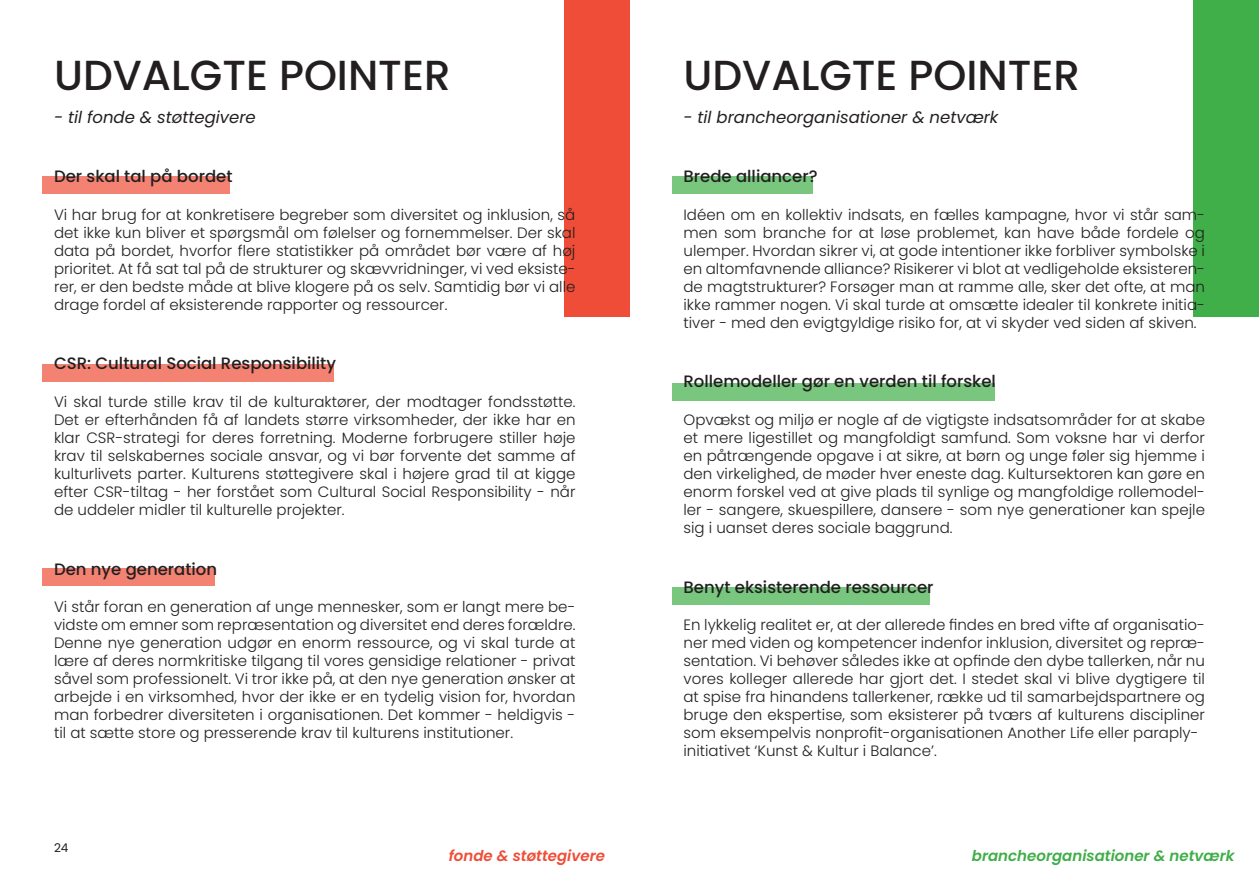
<style>
.page{position:relative;width:1259px;height:893px;background:#fff}
.page>*{position:absolute;margin:0;border:0;box-sizing:border-box;transform-origin:0 0}
.t1{font:500 42px "Poppins";color:#231f20}
.t2{font:500 16.5px "Poppins";color:#231f20}
.t3{font:italic 16.5px "Poppins";color:#231f20}
.t4{font:300 15px/18px "Poppins";color:#231f20;text-align:justify}
.t5{font:italic 600 15px "Poppins";color:#40ae49}
.t6{font:italic 600 15px "Poppins";color:#ef4d37}
.t7{font:12px "Poppins";color:#231f20}
</style>
<div class="page">
<div style="left:43px;top:568px;width:172px;height:17px;background:#f38273"></div>
<div style="left:43px;top:364px;width:291px;height:17px;background:#f38273"></div>
<div style="left:43px;top:176px;width:187px;height:17px;background:#f38273"></div>
<div style="left:563px;top:0;width:66px;height:317px;background:#ef4d37"></div>
<div style="left:672px;top:588px;width:257px;height:17px;background:#79c67f"></div>
<div style="left:672px;top:383px;width:322px;height:17px;background:#79c67f"></div>
<div style="left:672px;top:176px;width:141px;height:17px;background:#79c67f"></div>
<div style="left:1193px;top:0;width:66px;height:317px;background:#40ae49"></div>
<p class="t1" style="left:54px;top:51px;width:398px">UDVALGTE POINTER</p>
<p class="t3" style="left:54px;top:107px;width:203px">- til fonde &amp; støttegivere</p>
<p class="t2" style="left:54px;top:167px;width:180px">Der skal tal på bordet</p>
<p class="t4" style="left:54px;top:206px;width:523px">Vi har brug for at konkretisere begreber som diversitet og inklusion, så det ikke kun bliver et spørgsmål om følelser og fornemmelser. Der skal data på bordet, hvorfor flere statistikker på området bør være af høj prioritet. At få sat tal på de strukturer og skævvridninger, vi ved eksiste&shy;rer, er den bedste måde at blive klogere på os selv. Samtidig bør vi alle drage fordel af eksisterende rapporter og ressourcer.</p>
<p class="t2" style="left:54px;top:354px;width:283px">CSR: Cultural Social Responsibility</p>
<p class="t4" style="left:54px;top:393px;width:523px">Vi skal turde stille krav til de kulturaktører, der modtager fondsstøtte.<br>Det er efterhånden få af landets større virksomheder, der ikke har en klar CSR-strategi for deres forretning. Moderne forbrugere stiller høje krav til selskabernes sociale ansvar, og vi bør forvente det samme af kulturlivets parter. Kulturens støttegivere skal i højere grad til at kigge efter CSR-tiltag - her forstået som Cultural Social Responsibility - når de uddeler midler til kulturelle projekter.</p>
<p class="t2" style="left:54px;top:559px;width:165px">Den nye generation</p>
<p class="t4" style="left:54px;top:598px;width:523px">Vi står foran en generation af unge mennesker, som er langt mere be&shy;vidste om emner som repræsentation og diversitet end deres forældre.<br>Denne nye generation udgør en enorm ressource, og vi skal turde at lære af deres normkritiske tilgang til vores gensidige relationer - privat såvel som professionelt. Vi tror ikke på, at den nye generation ønsker at arbejde i en virksomhed, hvor der ikke er en tydelig vision for, hvordan man forbedrer diversiteten i organisationen. Det kommer - heldigvis - til at sætte store og presserende krav til kulturens institutioner.</p>
<p class="t7" style="left:54px;top:840px;width:16px">24</p>
<p class="t6" style="left:449px;top:847px;width:158px">fonde &amp; støttegivere</p>
<p class="t1" style="left:683px;top:51px;width:398px">UDVALGTE POINTER</p>
<p class="t3" style="left:683px;top:107px;width:316px">- til brancheorganisationer &amp; netværk</p>
<p class="t2" style="left:683px;top:167px;width:136px">Brede alliancer?</p>
<p class="t4" style="left:683px;top:206px;width:523px">Idéen om en kollektiv indsats, en fælles kampagne, hvor vi står sam&shy;men som branche for at løse problemet, kan have både fordele og ulemper. Hvordan sikrer vi, at gode intentioner ikke forbliver symbolske i en altomfavnende alliance? Risikerer vi blot at vedligeholde eksisteren&shy;de magtstrukturer? Forsøger man at ramme alle, sker det ofte, at man ikke rammer nogen. Vi skal turde at omsætte idealer til konkrete initia&shy;tiver - med den evigtgyldige risiko for, at vi skyder ved siden af skiven.</p>
<p class="t2" style="left:683px;top:372px;width:314px">Rollemodeller gør en verden til forskel</p>
<p class="t4" style="left:683px;top:411px;width:523px">Opvækst og miljø er nogle af de vigtigste indsatsområder for at skabe et mere ligestillet og mangfoldigt samfund. Som voksne har vi derfor en påtrængende opgave i at sikre, at børn og unge føler sig hjemme i den virkelighed, de møder hver eneste dag. Kultursektoren kan gøre en enorm forskel ved at give plads til synlige og mangfoldige rollemodel&shy;ler - sangere, skuespillere, dansere - som nye generationer kan spejle sig i uanset deres sociale baggrund.</p>
<p class="t2" style="left:683px;top:577px;width:251px">Benyt eksisterende ressourcer</p>
<p class="t4" style="left:683px;top:616px;width:523px">En lykkelig realitet er, at der allerede findes en bred vifte af organisatio&shy;ner med viden og kompetencer indenfor inklusion, diversitet og repræ&shy;sentation. Vi behøver således ikke at opfinde den dybe tallerken, når nu vores kolleger allerede har gjort det. I stedet skal vi blive dygtigere til at spise fra hinandens tallerkener, række ud til samarbejdspartnere og bruge den ekspertise, som eksisterer på tværs af kulturens discipliner som eksempelvis nonprofit-organisationen Another Life eller paraply-</p>
<p class="t4" style="left:683px;top:742px;width:255px">initiativet ‘Kunst &amp; Kultur i Balance’.</p>
<p class="t5" style="left:972px;top:847px;width:264px">brancheorganisationer &amp; netværk</p>
</div>
